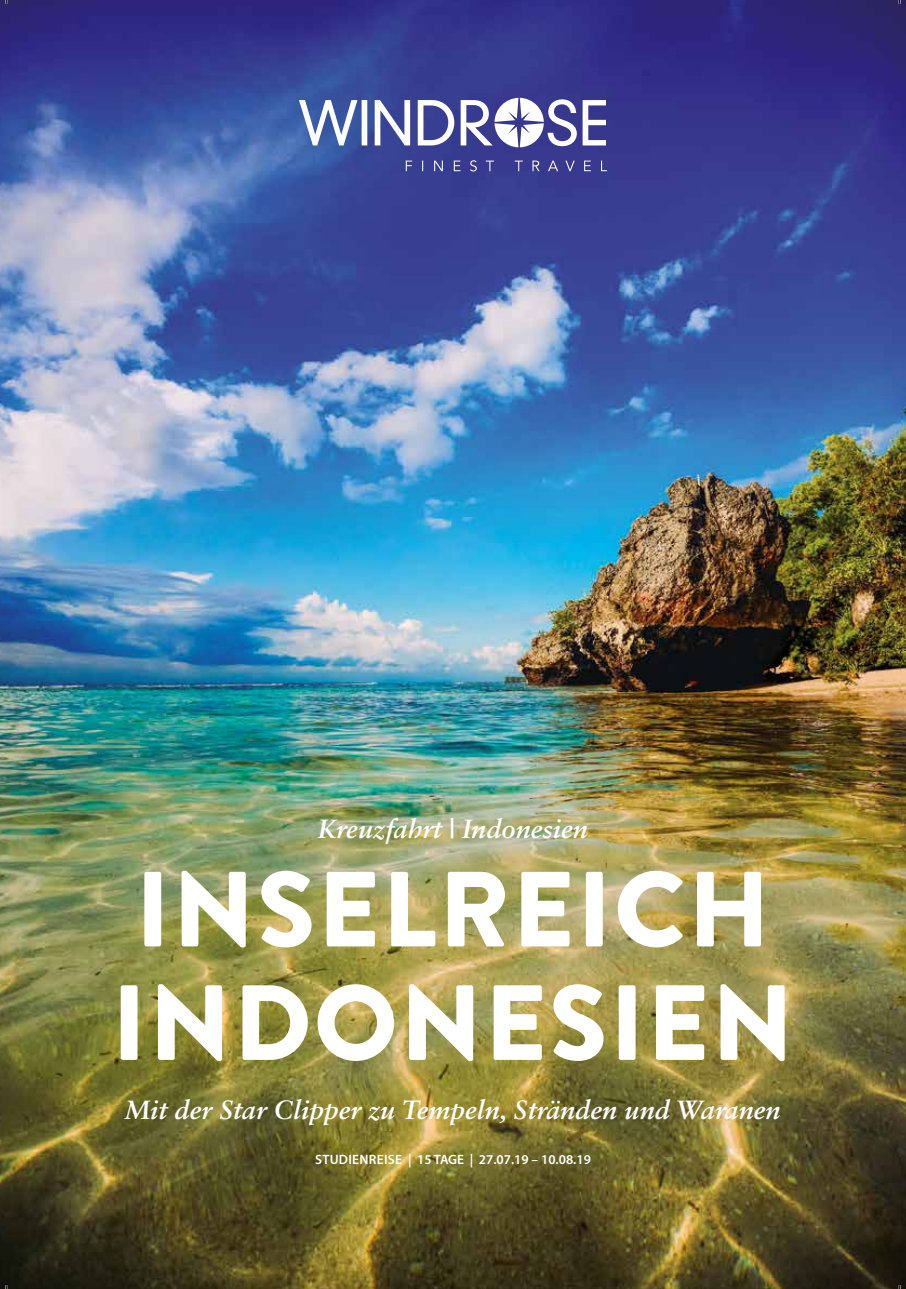
<style>
.page{position:relative;width:906px;height:1289px;background:#fff}
.page>*{position:absolute;margin:0;border:0;box-sizing:border-box;transform-origin:0 0}
.t1{font:900 106.5px/113.4px "Brandon Grotesque";letter-spacing:.02em;color:#fff}
.t2{font:italic 700 26.4px "Sabon LT Std";color:#fff}
.t3{font:600 13.5px "Myriad Pro";letter-spacing:.02em;color:#fff}
</style>
<div class="page">
<img style="left:0;top:0;width:906px;height:1288px">
<svg style="left:299px;top:98px;width:308px;height:73px"></svg>
<p class="t2" style="left:318px;top:813px;width:271px">Kreuzfahrt | Indonesien</p>
<h1 class="t1" style="left:112px;top:854px;width:683px">INSELREICH<br>INDONESIEN</h1>
<p class="t2" style="left:125px;top:1093px;width:657px">Mit der Star Clipper zu Tempeln, Stränden und Waranen</p>
<p class="t3" style="left:315px;top:1151px;width:277px">STUDIENREISE | 15 TAGE | 27.07.19 – 10.08.19</p>
</div>
